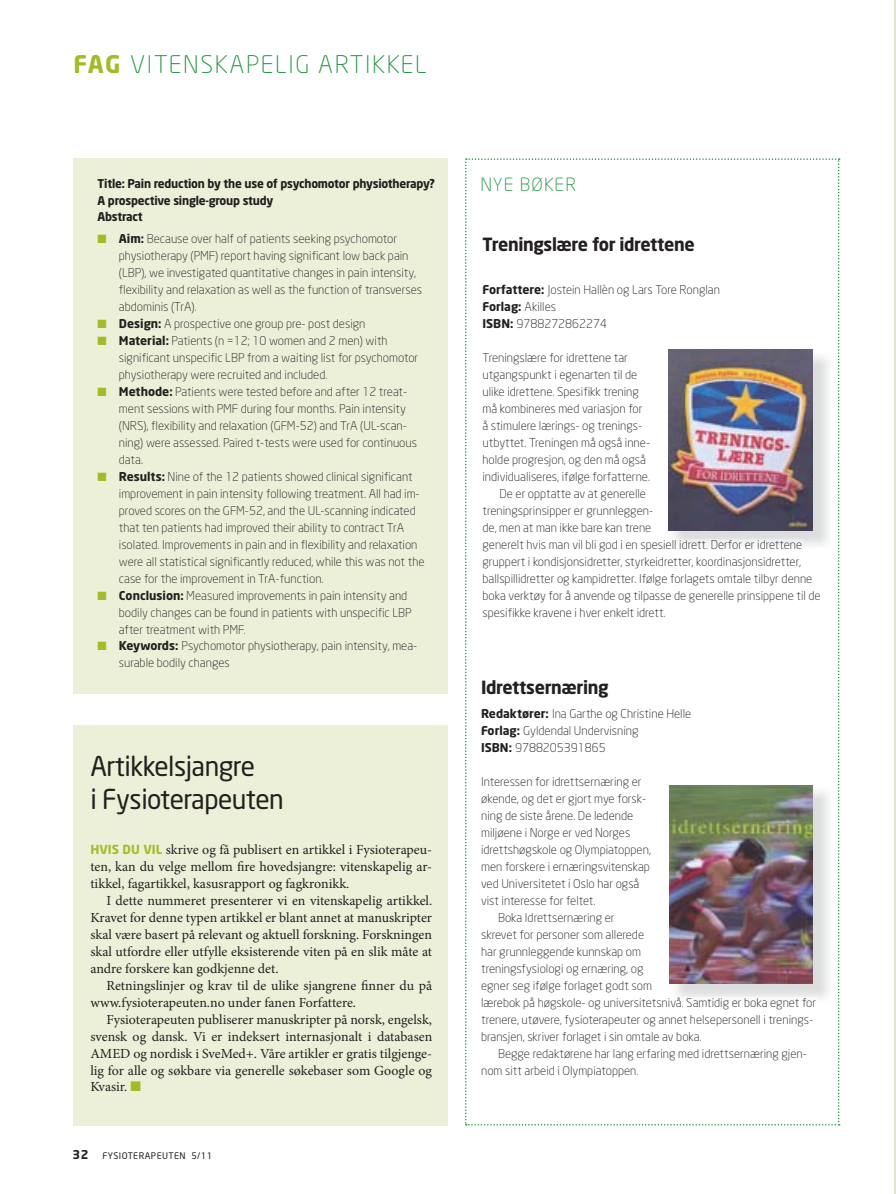
<style>
.page{position:relative;width:896px;height:1194px;background:#fff}
.page>*{position:absolute;margin:0;border:0;box-sizing:border-box;transform-origin:0 0}
.t1{font:27px/32.4px "Neo Sans";letter-spacing:-.02em;color:#231f20}
.t2{font:300 24px "Neo Sans";letter-spacing:.07em;color:#289545}
.t3{font:700 18px "Neo Sans";letter-spacing:-.02em;color:#231f20}
.t4{font:300 18px "Neo Sans";letter-spacing:.055em;color:#289545}
.t5{font:13.8px/17px "Minion Pro";color:#231f20;text-align:justify}
.t6{font:300 12px/17px "Neo Sans";color:#231f20}
.t7{font:700 12px/16.5px "Neo Sans";letter-spacing:-.02em;color:#231f20}
.t8{font:9px "Neo Sans";letter-spacing:.05em;color:#231f20}
.s1{font-weight:700;color:#a4bb29}
.s2{font-weight:700}
.s3{font-family:"Neo Sans";font-weight:700;font-size:12.3px;color:#a4bb29}
</style>
<div class="page">
<hr style="left:894px;top:1px;width:1px;height:1192px;background:#e5dfd6">
<div style="left:74px;top:724px;width:374px;height:401px;background:#ecf0d8"></div>
<div style="left:74px;top:158px;width:374px;height:535px;background:#ecf0d8"></div>
<svg style="left:465px;top:158px;width:374px;height:967px"></svg>
<img style="left:670px;top:351px;width:161px;height:198px">
<img style="left:670px;top:539px;width:132px;height:10px">
<img style="left:668px;top:349px;width:144px;height:181px">
<img style="left:671px;top:786px;width:160px;height:215px">
<img style="left:671px;top:996px;width:145px;height:5px">
<img style="left:669px;top:785px;width:143px;height:198px">
<h2 class="t2" style="left:74px;top:55px;width:355px"><span class="s1">FAG</span> VITENSKAPELIG ARTIKKEL</h2>
<p class="t7" style="left:98px;top:176px;width:339px">Title: Pain reduction by the use of psychomotor physiotherapy?<br>A prospective single-group study<br>Abstract</p>
<p class="t6" style="left:119px;top:231px;width:307px"><span class="s2">Aim:</span> Because over half of patients seeking psychomotor physiotherapy (PMF) report having significant low back pain (LBP), we investigated quantitative changes in pain intensity, flexibility and relaxation as well as the function of transverses abdominis (TrA).<br><span class="s2">Design:</span> A prospective one group pre- post design<br><span class="s2">Material:</span> Patients (n =12; 10 women and 2 men) with significant unspecific LBP from a waiting list for psychomotor physiotherapy were recruited and included.<br><span class="s2">Methode:</span> Patients were tested before and after 12 treat&shy;ment sessions with PMF during four months. Pain intensity (NRS), flexibility and relaxation (GFM-52) and TrA (UL-scan&shy;ning) were assessed. Paired t-tests were used for continuous data.<br><span class="s2">Results:</span> Nine of the 12 patients showed clinical significant improvement in pain intensity following treatment. All had im&shy;proved scores on the GFM-52, and the UL-scanning indicated that ten patients had improved their ability to contract TrA isolated. Improvements in pain and in flexibility and relaxation were all statistical significantly reduced, while this was not the case for the improvement in TrA-function.<br><span class="s2">Conclusion:</span> Measured improvements in pain intensity and bodily changes can be found in patients with unspecific LBP after treatment with PMF.<br><span class="s2">Keywords:</span> Psychomotor physiotherapy, pain intensity, mea&shy;surable bodily changes</p>
<h1 class="t1" style="left:90px;top:752px;width:195px">Artikkelsjangre<br>i Fysioterapeuten</h1>
<p class="t5" style="left:90px;top:842px;width:343px"><span class="s3">HVIS DU VIL</span> skrive og få publisert en artikkel i Fysioterapeu&shy;ten, kan du velge mellom fire hovedsjangre: vitenskapelig ar&shy;tikkel, fagartikkel, kasusrapport og fagkronikk.</p>
<p class="t5" style="left:90px;top:892px;width:343px;text-indent:16px">I dette nummeret presenterer vi en vitenskapelig artikkel.<br>Kravet for denne typen artikkel er blant annet at manuskripter skal være basert på relevant og aktuell forskning. Forskningen skal utfordre eller utfylle eksisterende viten på en slik måte at andre forskere kan godkjenne det.</p>
<p class="t5" style="left:90px;top:977px;width:343px;text-indent:16px">Retningslinjer og krav til de ulike sjangrene finner du på www.fysioterapeuten.no under fanen Forfattere.</p>
<p class="t5" style="left:90px;top:1011px;width:343px;text-indent:16px">Fysioterapeuten publiserer manuskripter på norsk, engelsk, svensk og dansk. Vi er indeksert internasjonalt i databasen AMED og nordisk i SveMed+. Våre artikler er gratis tilgjenge&shy;lig for alle og søkbare via generelle søkebaser som Google og Kvasir.</p>
<p class="t7" style="left:72px;top:1146px;width:18px">32</p>
<p class="t8" style="left:103px;top:1151px;width:111px">FYSIOTERAPEUTEN 5/11</p>
<h3 class="t4" style="left:480px;top:177px;width:97px">NYE BØKER</h3>
<h3 class="t3" style="left:482px;top:237px;width:214px">Treningslære for idrettene</h3>
<p class="t6" style="left:482px;top:282px;width:239px"><span class="s2">Forfattere:</span> Jostein Hallèn og Lars Tore Ronglan<br><span class="s2">Forlag:</span> Akilles<br><span class="s2">ISBN:</span> 9788272862274</p>
<p class="t6" style="left:482px;top:350px;width:147px">Treningslære for idrettene tar</p>
<p class="t6" style="left:482px;top:367px;width:156px">utgangspunkt i egenarten til de</p>
<p class="t6" style="left:482px;top:384px;width:158px">ulike idrettene. Spesifikk trening</p>
<p class="t6" style="left:482px;top:401px;width:161px">må kombineres med variasjon for</p>
<p class="t6" style="left:482px;top:418px;width:161px">å stimulere lærings- og trenings-</p>
<p class="t6" style="left:482px;top:435px;width:169px">utbyttet. Treningen må også inne-</p>
<p class="t6" style="left:482px;top:452px;width:165px">holde progresjon, og den må også</p>
<p class="t6" style="left:482px;top:469px;width:169px">individualiseres, ifølge forfatterne.</p>
<p class="t6" style="left:499px;top:486px;width:148px">De er opptatte av at generelle</p>
<p class="t6" style="left:482px;top:503px;width:172px">treningsprinsipper er grunnleggen-</p>
<p class="t6" style="left:482px;top:519px;width:170px">de, men at man ikke bare kan trene</p>
<p class="t6" style="left:482px;top:536px;width:321px">generelt hvis man vil bli god i en spesiell idrett. Derfor er idrettene</p>
<p class="t6" style="left:482px;top:553px;width:320px">gruppert i kondisjonsidretter, styrkeidretter, koordinasjonsidretter,</p>
<p class="t6" style="left:482px;top:570px;width:331px">ballspillidretter og kampidretter. Ifølge forlagets omtale tilbyr denne</p>
<p class="t6" style="left:482px;top:587px;width:339px">boka verktøy for å anvende og tilpasse de generelle prinsippene til de</p>
<p class="t6" style="left:482px;top:604px;width:184px">spesifikke kravene i hver enkelt idrett.</p>
<h3 class="t3" style="left:481px;top:680px;width:129px">Idrettsernæring</h3>
<p class="t6" style="left:481px;top:706px;width:212px"><span class="s2">Redaktører:</span> Ina Garthe og Christine Helle<br><span class="s2">Forlag:</span> Gyldendal Undervisning<br><span class="s2">ISBN:</span> 9788205391865</p>
<p class="t6" style="left:481px;top:774px;width:162px">Interessen for idrettsernæring er</p>
<p class="t6" style="left:481px;top:791px;width:167px">økende, og det er gjort mye forsk-</p>
<p class="t6" style="left:481px;top:808px;width:154px">ning de siste årene. De ledende</p>
<p class="t6" style="left:481px;top:825px;width:151px">miljøene i Norge er ved Norges</p>
<p class="t6" style="left:481px;top:841px;width:171px">idrettshøgskole og Olympiatoppen,</p>
<p class="t6" style="left:481px;top:858px;width:170px">men forskere i ernæringsvitenskap</p>
<p class="t6" style="left:481px;top:875px;width:160px">ved Universitetet i Oslo har også</p>
<p class="t6" style="left:481px;top:892px;width:116px">vist interesse for feltet.</p>
<p class="t6" style="left:498px;top:909px;width:118px">Boka Idrettsernæring er</p>
<p class="t6" style="left:481px;top:926px;width:164px">skrevet for personer som allerede</p>
<p class="t6" style="left:481px;top:943px;width:161px">har grunnleggende kunnskap om</p>
<p class="t6" style="left:481px;top:960px;width:164px">treningsfysiologi og ernæring, og</p>
<p class="t6" style="left:481px;top:977px;width:172px">egner seg ifølge forlaget godt som</p>
<p class="t6" style="left:481px;top:994px;width:204px">lærebok på høgskole- og universitetsni .</p>
<p class="t6" style="left:481px;top:1011px;width:333px">trenere, utøvere, fysioterapeuter og annet helsepersonell i trenings-</p>
<p class="t6" style="left:481px;top:1028px;width:222px">bransjen, skriver forlaget i sin omtale av boka.</p>
<p class="t6" style="left:498px;top:1045px;width:310px">Begge redaktørene har lang erfaring med idrettsernæring gjen-</p>
<p class="t6" style="left:481px;top:1062px;width:159px">nom sitt arbeid i Olympiatoppen.</p>
<p class="t6" style="left:670px;top:994px;width:147px">vå Samtidig er boka egnet for</p>
</div>
